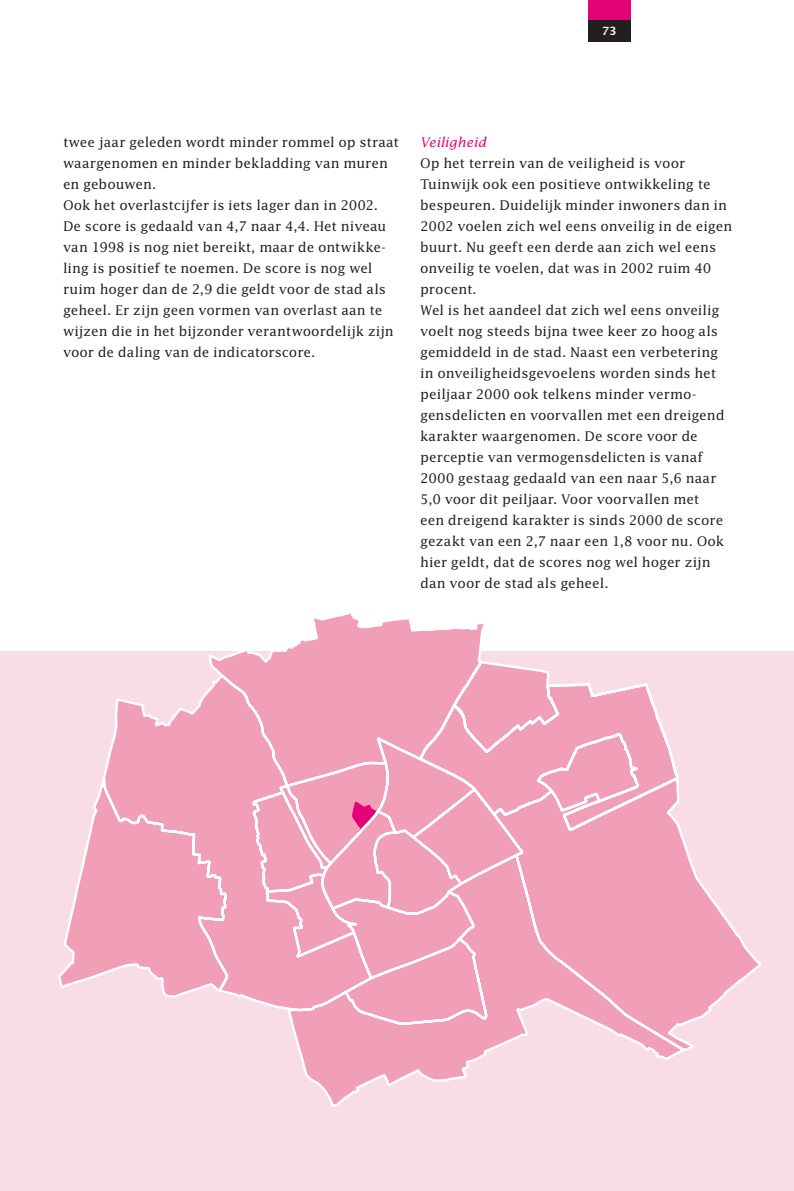
<style>
.page{position:relative;width:794px;height:1191px;background:#fff}
.page>*{position:absolute;margin:0;border:0;box-sizing:border-box;transform-origin:0 0}
.t1{font:13.3px/21px "Lucida";color:#231f20}
.t2{font:italic 13.3px "Lucida";letter-spacing:.01em;color:#e40278}
.t3{font:700 11.38px "Lucida Grande";color:#fff}
</style>
<div class="page">
<div style="left:0;top:651px;width:794px;height:540px;background:#f9dde4"></div>
<svg style="left:58px;top:613px;width:703px;height:494px"></svg>
<div style="left:588px;top:0;width:42px;height:42px;background:#e40278"></div>
<div style="left:588px;top:21px;width:42px;height:21px;background:#231f20"></div>
<p class="t3" style="left:602px;top:24px;width:16px">73</p>
<p class="t1" style="left:63px;top:131px;width:338px">twee jaar geleden wordt minder rommel op straat waargenomen en minder bekladding van muren en gebouwen.<br>Ook het overlastcijfer is iets lager dan in 2002.<br>De score is gedaald van 4,7 naar 4,4. Het niveau van 1998 is nog niet bereikt, maar de ontwikke&shy;ling is positief te noemen. De score is nog wel ruim hoger dan de 2,9 die geldt voor de stad als geheel. Er zijn geen vormen van overlast aan te wijzen die in het bijzonder verantwoordelijk zijn voor de daling van de indicatorscore.</p>
<p class="t2" style="left:420px;top:134px;width:68px">Veiligheid</p>
<p class="t1" style="left:420px;top:152px;width:314px">Op het terrein van de veiligheid is voor Tuinwijk ook een positieve ontwikkeling te bespeuren. Duidelijk minder inwoners dan in 2002 voelen zich wel eens onveilig in de eigen buurt. Nu geeft een derde aan zich wel eens onveilig te voelen, dat was in 2002 ruim 40 procent.<br>Wel is het aandeel dat zich wel eens onveilig voelt nog steeds bijna twee keer zo hoog als gemiddeld in de stad. Naast een verbetering in onveiligheidsgevoelens worden sinds het peiljaar 2000 ook telkens minder vermo&shy;gensdelicten en voorvallen met een dreigend karakter waargenomen. De score voor de perceptie van vermogensdelicten is vanaf 2000 gestaag gedaald van een naar 5,6 naar 5,0 voor dit peiljaar. Voor voorvallen met<br>een dreigend karakter is sinds 2000 de score gezakt van een 2,7 naar een 1,8 voor nu. Ook hier geldt, dat de scores nog wel hoger zijn dan voor de stad als geheel.</p>
</div>
